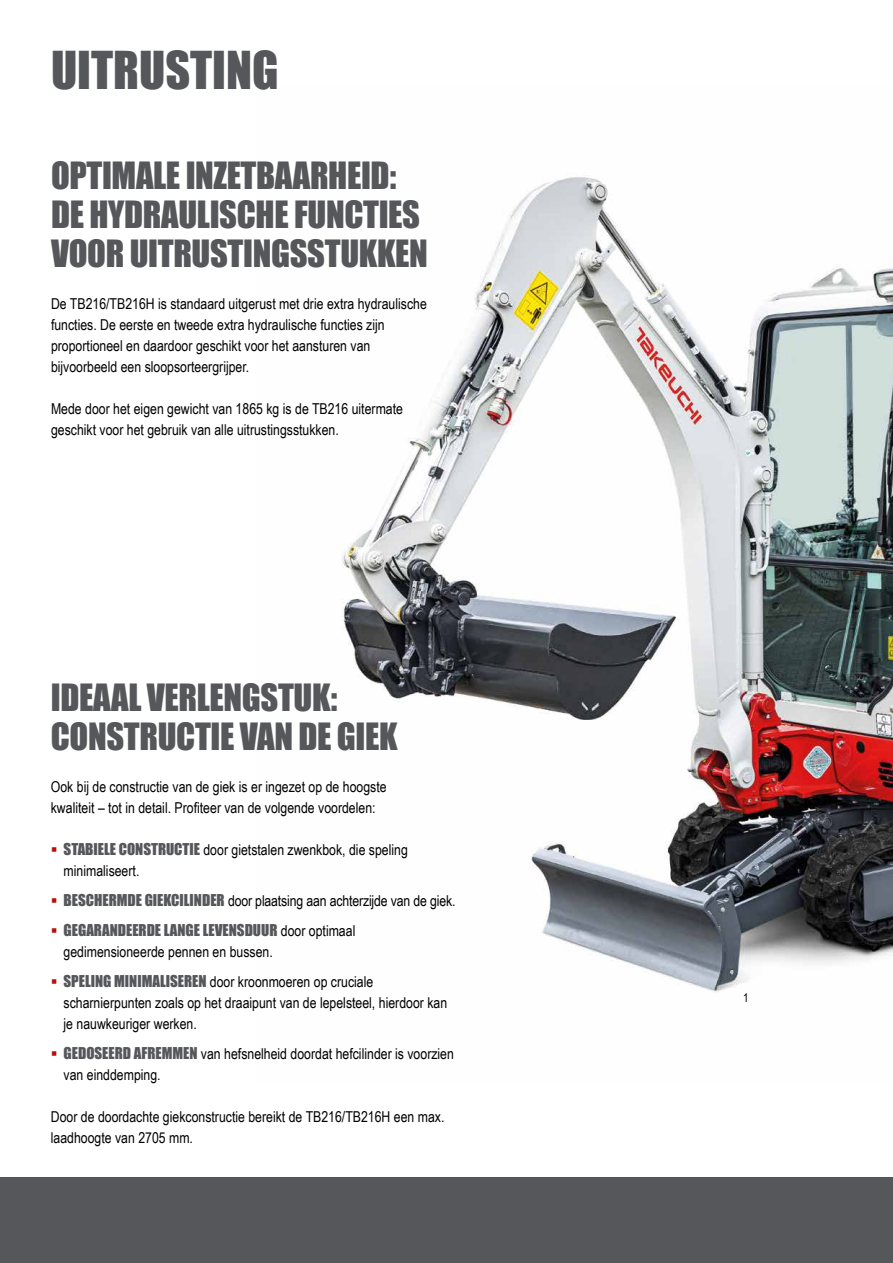
<style>
.page{position:relative;width:893px;height:1263px;background:#fff}
.page>*{position:absolute;margin:0;border:0;box-sizing:border-box;transform-origin:0 0}
.t1{font:48px "Impact";color:#56575a}
.t2{font:34.5px/39px "Impact";letter-spacing:-.01em;color:#56575a}
.t3{font:15px/21px "Arial Narrow";color:#000}
.t4{font:15px "Impact";color:#56575a}
.t5{font:12px "Arial Narrow";color:#000}
.s1{font-family:"Impact";color:#56575a}
.s2{font-family:"Arial Narrow";color:#000}
</style>
<div class="page">
<img style="left:342px;top:177px;width:551px;height:816px">
<div style="left:0;top:1178px;width:893px;height:85px;background:#56575a"></div>
<h1 class="t1" style="left:51px;top:33px;width:229px">UITRUSTING</h1>
<h2 class="t2" style="left:51px;top:155px;width:378px">OPTIMALE INZETBAARHEID:<br>DE HYDRAULISCHE FUNCTIES<br>VOOR UITRUSTINGSSTUKKEN</h2>
<p class="t3" style="left:51px;top:293px;width:377px">De TB216/TB216H is standaard uitgerust met drie extra hydraulische functies. De eerste en tweede extra hydraulische functies zijn proportioneel en daardoor geschikt voor het aansturen van bijvoorbeeld een sloopsorteergrijper.</p>
<p class="t3" style="left:51px;top:398px;width:353px">Mede door het eigen gewicht van 1865 kg is de TB216 uitermate geschikt voor het gebruik van alle uitrustingsstukken.</p>
<h2 class="t2" style="left:51px;top:677px;width:348px">IDEAAL VERLENGSTUK:<br>CONSTRUCTIE VAN DE GIEK</h2>
<p class="t3" style="left:51px;top:776px;width:337px">Ook bij de constructie van de giek is er ingezet op de hoogste kwaliteit – tot in detail. Profiteer van de volgende voordelen:</p>
<p class="t3" style="left:64px;top:839px;width:346px"><span class="s1">STABIELE CONSTRUCTIE</span> door gietstalen zwenkbok, die speling minimaliseert.</p>
<p class="t3" style="left:64px;top:890px;width:393px"><span class="s1">BESCHERMDE GIEKCILINDER</span> door plaatsing aan achterzijde van de giek.</p>
<p class="t4" style="left:64px;top:918px;width:293px">GEGARANDEERDE LANGE LEVENSDUUR <span class="s2">door optimaal</span></p>
<p class="t3" style="left:64px;top:936px;width:311px;line-height:30px">gedimensioneerde pennen en bussen.<br><span class="s1">SPELING MINIMALISEREN</span> door kroonmoeren op cruciale</p>
<p class="t3" style="left:64px;top:992px;width:385px">scharnierpunten zoals op het draaipunt van de lepelsteel, hierdoor kan je nauwkeuriger werken.</p>
<p class="t3" style="left:64px;top:1043px;width:392px"><span class="s1">GEDOSEERD AFREMMEN</span> van hefsnelheid doordat hefcilinder is voorzien van einddemping.</p>
<p class="t3" style="left:51px;top:1106px;width:395px">Door de doordachte giekconstructie bereikt de TB216/TB216H een max. laadhoogte van 2705 mm.</p>
<p class="t5" style="left:743px;top:989px;width:7px">1</p>
</div>
